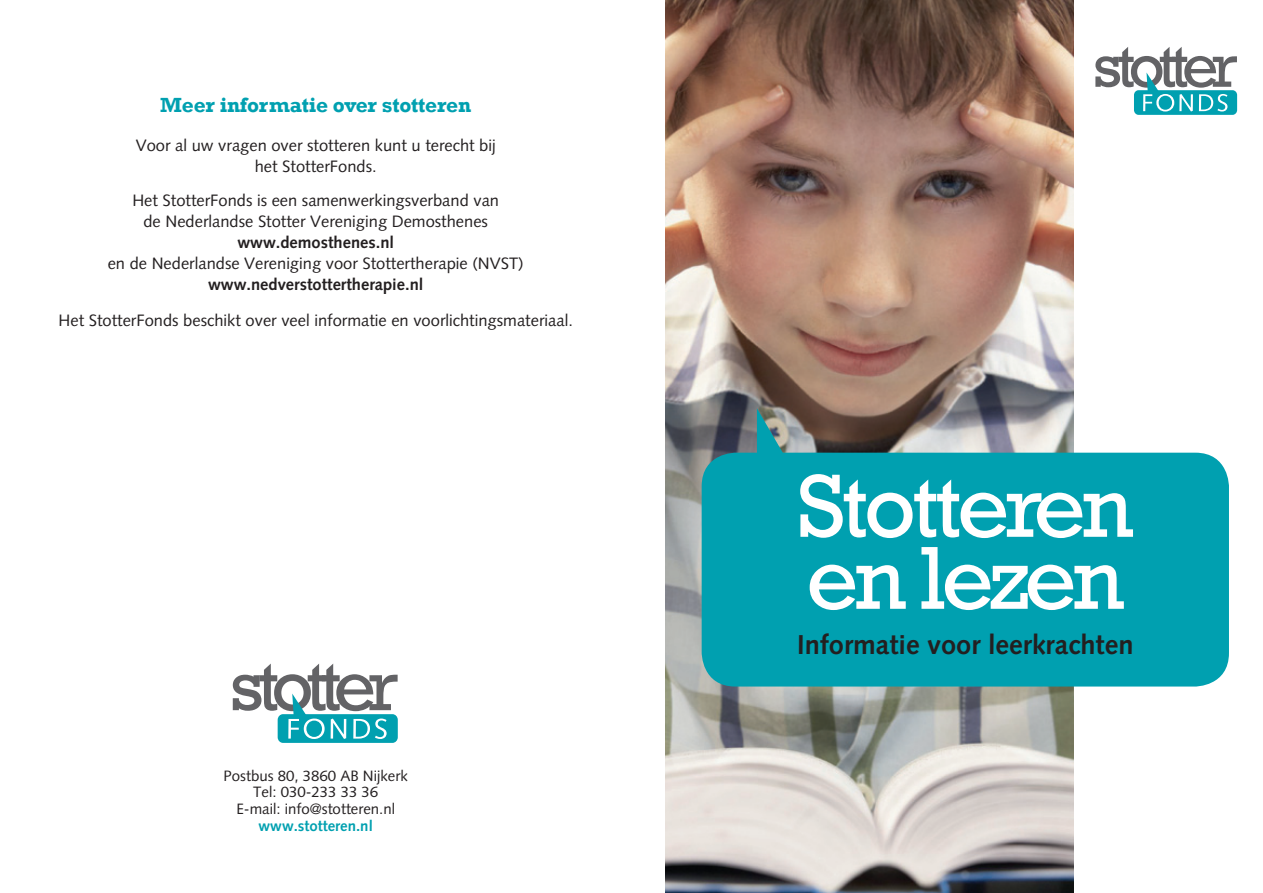
<style>
.page{position:relative;width:1263px;height:893px;background:#fff}
.page>*{position:absolute;margin:0;border:0;box-sizing:border-box;transform-origin:0 0}
.t1{font:90.9px/72px "Rockwell";letter-spacing:-.05em;color:#fff}
.t2{font:700 27.3px "Syntax";color:#231f20}
.t3{font:700 21px "Rockwell";letter-spacing:-.01em;color:#00a0b0}
.t4{font:16.5px/21px "Syntax";color:#231f20;text-align:center}
.t5{font:700 16.5px "Syntax";color:#231f20}
.t6{font:15px/16.8px "Syntax";color:#231f20;text-align:center}
.t7{font:700 15px "Syntax";color:#00a0b0}
</style>
<div class="page">
<img style="left:665px;top:0;width:409px;height:893px">
<div style="left:702px;top:453px;width:527px;height:233px;background:#00a0b0;border-radius:34px"></div>
<svg style="left:757px;top:408px;width:41px;height:45px;background:#6a9b9b"></svg>
<div style="left:1134px;top:90px;width:103px;height:25px;background:#00a0b0;border-radius:5px"></div>
<svg style="left:1095px;top:47px;width:142px;height:65px"></svg>
<div style="left:278px;top:714px;width:120px;height:29px;background:#00a0b0;border-radius:6px"></div>
<svg style="left:233px;top:664px;width:165px;height:75px"></svg>
<p class="t3" style="left:160px;top:92px;width:312px">Meer informatie over stotteren</p>
<p class="t4" style="left:136px;top:134px;width:361px">Voor al uw vragen over stotteren kunt u terecht bij het StotterFonds.</p>
<p class="t4" style="left:132px;top:190px;width:368px">Het StotterFonds is een samenwerkingsverband van de Nederlandse Stotter Vereniging Demosthenes</p>
<p class="t5" style="left:237px;top:233px;width:158px">www.demosthenes.nl</p>
<p class="t4" style="left:108px;top:253px;width:418px">en de Nederlandse Vereniging voor Stottertherapie (NVST)</p>
<p class="t5" style="left:208px;top:275px;width:217px">www.nedverstottertherapie.nl</p>
<p class="t4" style="left:59px;top:310px;width:516px">Het StotterFonds beschikt over veel informatie en voorlichtingsmateriaal.</p>
<p class="t6" style="left:224px;top:767px;width:186px">Postbus 80, 3860 AB Nijkerk<br>Tel: 030-233 33 36<br>E-mail: info@stotteren.nl</p>
<p class="t7" style="left:259px;top:817px;width:116px">www.stotteren.nl</p>
<h1 class="t1" style="left:797px;top:472px;width:337px">Stotteren en lezen</h1>
<h2 class="t2" style="left:797px;top:629px;width:338px">Informatie voor leerkrachten</h2>
</div>
